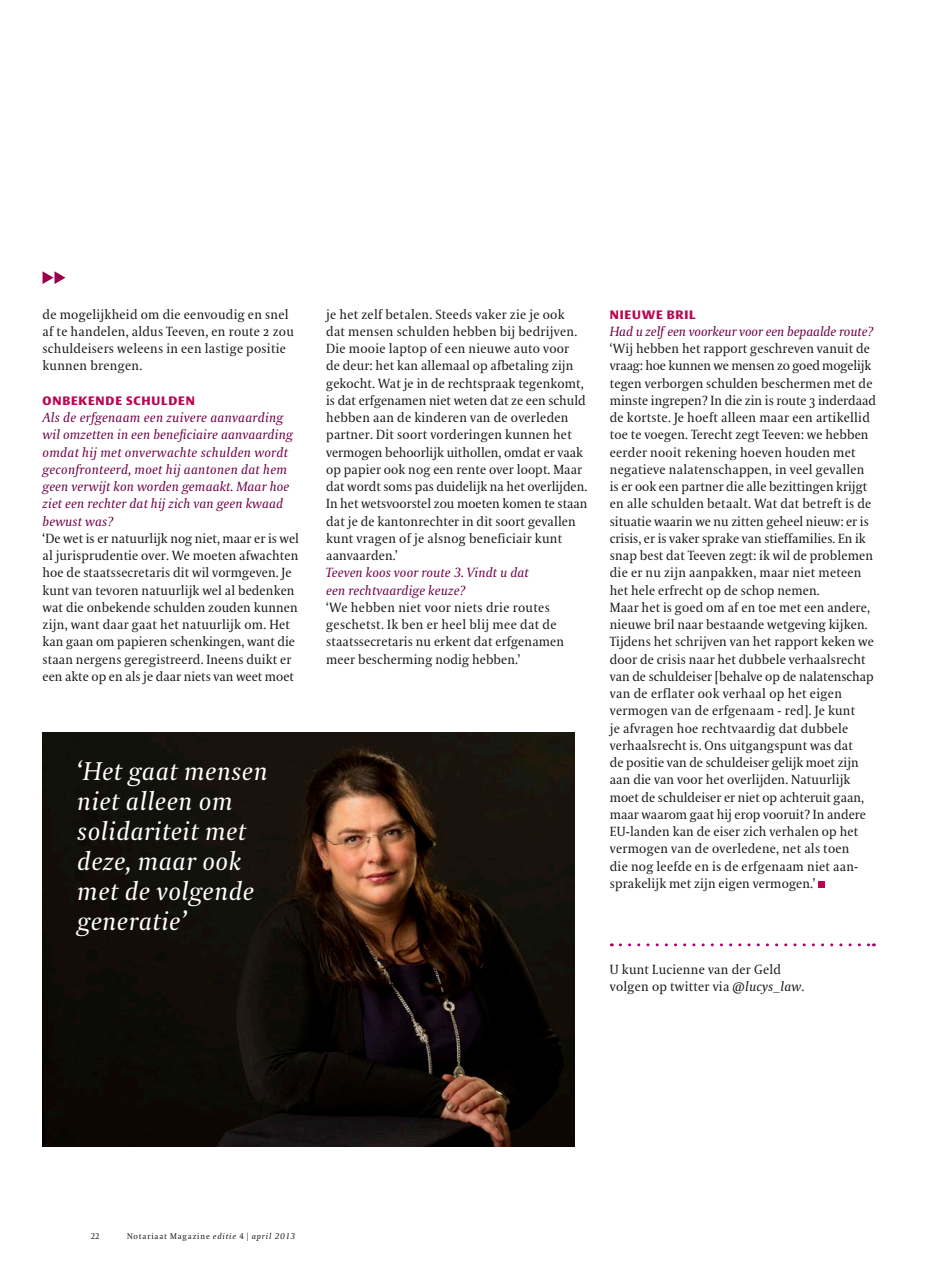
<style>
.page{position:relative;width:936px;height:1263px;background:#fff}
.page>*{position:absolute;margin:0;border:0;box-sizing:border-box;transform-origin:0 0}
.t1{font:italic 25.5px/30px "VPRO Coranto";letter-spacing:.02em;color:#fff}
.t2{font:13.2px/17.2px "VPRO Coranto";letter-spacing:.01em;color:#1a1a1f}
.t3{font:italic 13.2px/17.2px "VPRO Coranto";letter-spacing:.01em;color:#6f0047}
.t4{font:700 12px "VPRO Vesta";letter-spacing:.07em;color:#b80852}
.t5{font:8.25px "VPRO Coranto";letter-spacing:.1em;color:#1a1a1f}
.t6{font:8.25px "VPRO Coranto Cn";color:#1a1a1f}
.s1{font-style:italic}
.s2{font-family:"VPRO Coranto Cn"}
</style>
<div class="page">
<svg style="left:43px;top:271px;width:22px;height:13px"></svg>
<div style="left:818px;top:881px;width:6px;height:7px;background:#b80852"></div>
<svg style="left:620px;top:943px;width:254px;height:3px"></svg>
<img style="left:43px;top:733px;width:531px;height:414px">
<p class="t2" style="left:43px;top:305px;width:253px">de mogelijkheid om die eenvoudig en snel af te handelen, aldus Teeven, en route 2 zou schuldeisers weleens in een lastige positie kunnen brengen.</p>
<p class="t4" style="left:43px;top:395px;width:154px">ONBEKENDE SCHULDEN</p>
<p class="t3" style="left:43px;top:409px;width:251px">Als de erfgenaam een zuivere aanvaarding wil omzetten in een beneficiaire aanvaarding omdat hij met onverwachte schulden wordt geconfronteerd, moet hij aantonen dat hem geen verwijt kon worden gemaakt. Maar hoe ziet een rechter dat hij zich van geen kwaad bewust was?</p>
<p class="t2" style="left:43px;top:530px;width:258px">‘De wet is er natuurlijk nog niet, maar er is wel al jurisprudentie over. We moeten afwachten hoe de staatssecretaris dit wil vormgeven. Je kunt van tevoren natuurlijk wel al bedenken wat die onbekende schulden zouden kunnen zijn, want daar gaat het natuurlijk om. Het kan gaan om papieren schenkingen, want die staan nergens geregistreerd. Ineens duikt er een akte op en als je daar niets van weet moet</p>
<h1 class="t1" style="left:77px;top:756px;width:192px">‘Het gaat mensen niet alleen om solidariteit met deze, maar ook met de volgende generatie’</h1>
<p class="t2" style="left:326px;top:305px;width:263px">je het zelf betalen. Steeds vaker zie je ook<br>dat mensen schulden hebben bij bedrijven.<br>Die mooie laptop of een nieuwe auto voor<br>de deur: het kan allemaal op afbetaling zijn gekocht. Wat je in de rechtspraak tegenkomt, is dat erfgenamen niet weten dat ze een schuld hebben aan de kinderen van de overleden partner. Dit soort vorderingen kunnen het vermogen behoorlijk uithollen, omdat er vaak op papier ook nog een rente over loopt. Maar dat wordt soms pas duidelijk na het overlijden.<br>In het wetsvoorstel zou moeten komen te staan dat je de kantonrechter in dit soort gevallen kunt vragen of je alsnog beneficiair kunt aanvaarden.’</p>
<p class="t3" style="left:326px;top:564px;width:204px">Teeven koos voor route 3. Vindt u dat een rechtvaardige keuze?</p>
<p class="t2" style="left:326px;top:599px;width:239px">‘We hebben niet voor niets drie routes geschetst. Ik ben er heel blij mee dat de staatssecretaris nu erkent dat erfgenamen meer bescherming nodig hebben.’</p>
<p class="t4" style="left:609px;top:309px;width:87px">NIEUWE BRIL</p>
<p class="t3" style="left:609px;top:323px;width:265px">Had u zelf een voorkeur voor een bepaalde route?</p>
<p class="t2" style="left:609px;top:340px;width:268px">‘Wij hebben het rapport geschreven vanuit de vraag: hoe kunnen we mensen zo goed mogelijk tegen verborgen schulden beschermen met de minste ingrepen? In die zin is route 3 inderdaad de kortste. Je hoeft alleen maar een artikellid toe te voegen. Terecht zegt Teeven: we hebben eerder nooit rekening hoeven houden met negatieve nalatenschappen, in veel gevallen is er ook een partner die alle bezittingen krijgt en alle schulden betaalt. Wat dat betreft is de situatie waarin we nu zitten geheel nieuw: er is crisis, er is vaker sprake van stieffamilies. En ik snap best dat Teeven zegt: ik wil de problemen die er nu zijn aanpakken, maar niet meteen het hele erfrecht op de schop nemen.<br>Maar het is goed om af en toe met een andere, nieuwe bril naar bestaande wetgeving kijken.<br>Tijdens het schrijven van het rapport keken we door de crisis naar het dubbele verhaalsrecht van de schuldeiser [behalve op de nalatenschap van de erflater ook verhaal op het eigen vermogen van de erfgenaam - red]. Je kunt<br>je afvragen hoe rechtvaardig dat dubbele verhaalsrecht is. Ons uitgangspunt was dat<br>de positie van de schuldeiser gelijk moet zijn aan die van voor het overlijden. Natuurlijk moet de schuldeiser er niet op achteruit gaan, maar waarom gaat hij erop vooruit? In andere EU-landen kan de eiser zich verhalen op het vermogen van de overledene, net als toen<br>die nog leefde en is de erfgenaam niet aan-- sprakelijk met zijn eigen vermogen.’</p>
<p class="t2" style="left:609px;top:961px;width:196px">U kunt Lucienne van der Geld volgen op twitter via <span class="s1">@lucys_law</span>.</p>
<p class="t6" style="left:91px;top:1231px;width:10px">22</p>
<p class="t5" style="left:127px;top:1231px;width:169px">Notariaat Magazine <span class="s1">editie</span> <span class="s2">4 |</span> <span class="s1">april 2013</span></p>
</div>
